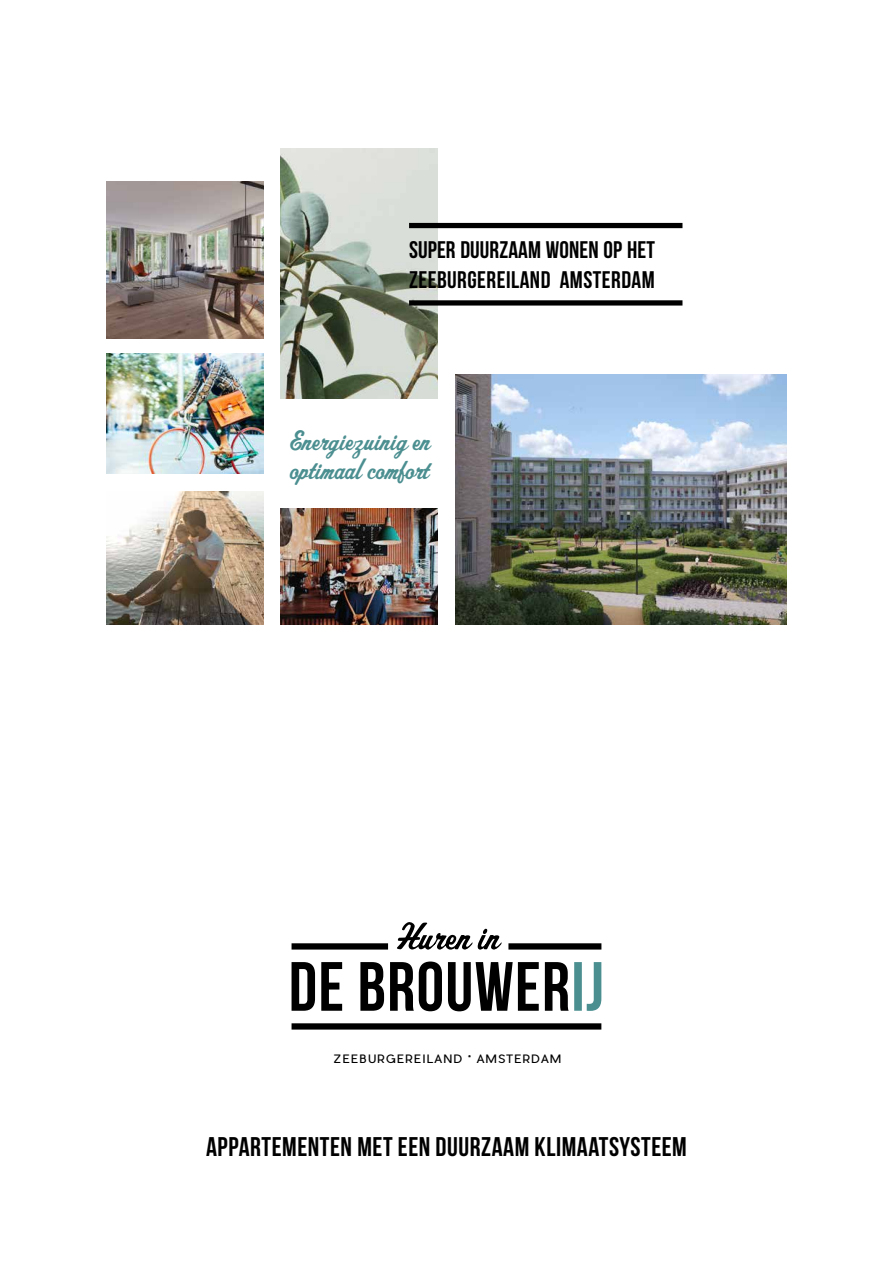
<style>
.page{position:relative;width:893px;height:1263px;background:#fff}
.page>*{position:absolute;margin:0;border:0;box-sizing:border-box;transform-origin:0 0}
.t1{font:30px/28.5px "Aktuelle";color:#4c8f91}
.t2{font:27px "Bebas Neue";letter-spacing:.02em;color:#000}
.t3{font:24px/30px "Bebas Neue";letter-spacing:.02em;color:#000}
.t4{font:11.4px "Pier Sans";letter-spacing:.08em;color:#000}
</style>
<div class="page">
<svg style="left:292px;top:961px;width:309px;height:50px"></svg>
<div style="left:292px;top:943px;width:96px;height:6px;background:#000"></div>
<div style="left:292px;top:1023px;width:309px;height:6px;background:#000"></div>
<div style="left:508px;top:943px;width:93px;height:6px;background:#000"></div>
<svg style="left:397px;top:922px;width:104px;height:28px"></svg>
<img style="left:455px;top:374px;width:332px;height:251px">
<img style="left:106px;top:354px;width:158px;height:120px">
<img style="left:106px;top:492px;width:158px;height:133px">
<img style="left:281px;top:509px;width:157px;height:116px">
<img style="left:281px;top:149px;width:157px;height:250px">
<img style="left:106px;top:181px;width:158px;height:157px">
<div style="left:409px;top:223px;width:273px;height:5px;background:#000"></div>
<div style="left:409px;top:300px;width:273px;height:6px;background:#000"></div>
<p class="t3" style="left:409px;top:234px;width:247px">SUPER DUURZAAM WONEN OP HET<br>ZEEBURGEREILAND AMSTERDAM</p>
<p class="t1" style="left:288px;top:427px;width:143px">Energiezuinig en optimaal comfort</p>
<p class="t4" style="left:333px;top:1051px;width:230px">ZEEBURGEREILAND * AMSTERDAM</p>
<p class="t2" style="left:206px;top:1132px;width:482px">APPARTEMENTEN MET EEN DUURZAAM KLIMAATSYSTEEM</p>
</div>
